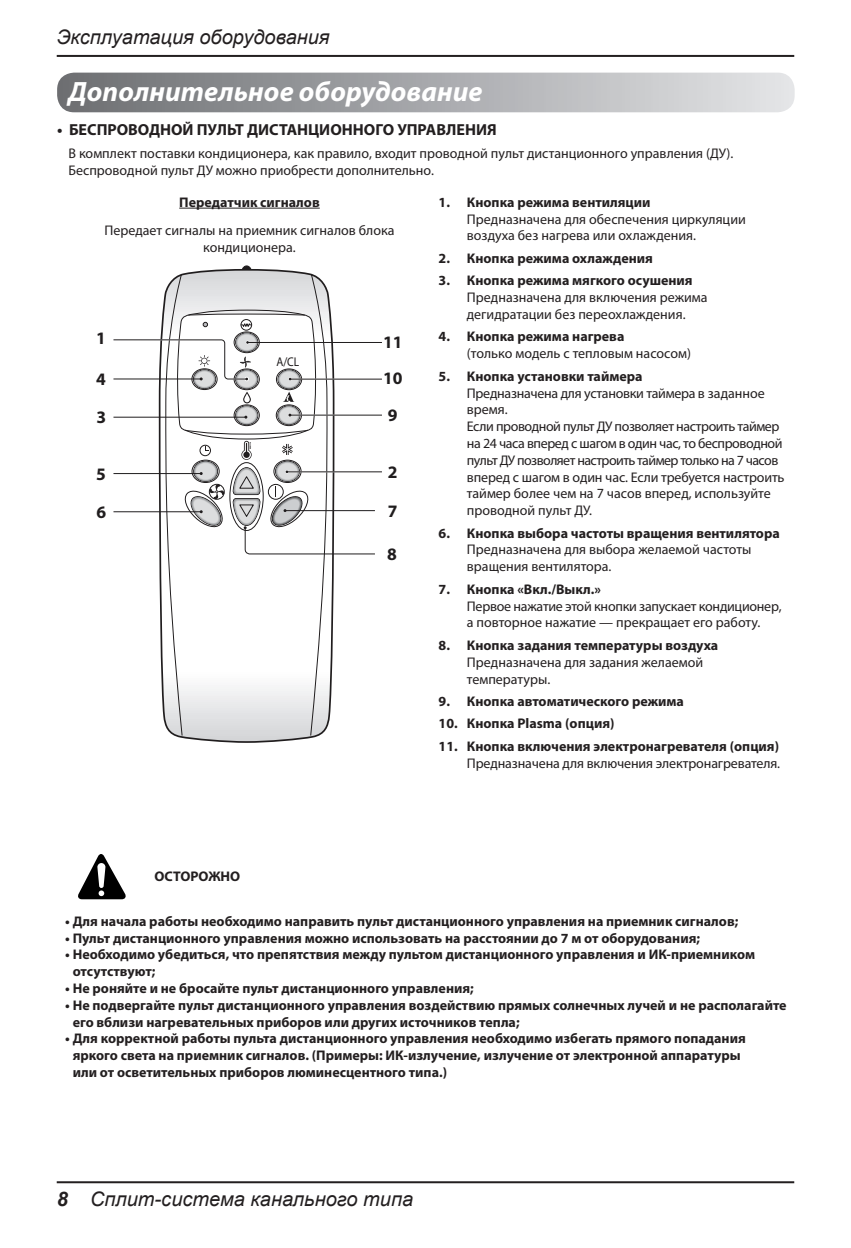
<style>
.page{position:relative;width:851px;height:1248px;background:#fff}
.page>*{position:absolute;margin:0;border:0;box-sizing:border-box;transform-origin:0 0}
.t1{font:italic 700 28px "Myriad Pro";color:#fff}
.t2{font:italic 20px "Arial";color:#231f20}
.t3{font:700 17.6px/36.2px "Myriad Pro";color:#201d1e}
.t4{font:700 16px "Myriad Pro";color:#231f20}
.t5{font:700 14px/16.8px "Myriad Pro";color:#231f20}
.t6{font:14px/16.8px "Myriad Pro";color:#231f20}
.t7{font:14px/16.8px "Myriad Pro";letter-spacing:-.02em;color:#231f20}
.t8{font:12.6px "Myriad Pro";color:#201d1e;scale:.9 1}
.s1{font-weight:700}
</style>
<div class="page">
<hr style="left:57px;top:1181px;width:737px;height:2px;background:#231f20">
<hr style="left:57px;top:55px;width:737px;height:2px;background:#231f20">
<svg style="left:57px;top:73px;width:737px;height:39px;background:#a8a9ac"></svg>
<hr style="left:179px;top:208px;width:141px;height:1px;background:#231f20">
<hr style="left:248px;top:342px;width:134px;height:1px;background:#201d1e">
<hr style="left:287px;top:471px;width:95px;height:1px;background:#201d1e">
<hr style="left:290px;top:414px;width:92px;height:1px;background:#201d1e">
<hr style="left:290px;top:378px;width:92px;height:1px;background:#201d1e">
<svg style="left:113px;top:266px;width:263px;height:469px"></svg>
<svg style="left:78px;top:854px;width:47px;height:45px"></svg>
<h2 class="t2" style="left:57px;top:24px;width:274px">Эксплуатация оборудования</h2>
<h1 class="t1" style="left:68px;top:74px;width:415px">Дополнительное оборудование</h1>
<p class="t4" style="left:57px;top:119px;width:441px">• БЕСПРОВОДНОЙ ПУЛЬТ ДИСТАНЦИОННОГО УПРАВЛЕНИЯ</p>
<p class="t6" style="left:68px;top:144px;width:666px">В комплект поставки кондиционера, как правило, входит проводной пульт дистанционного управления (ДУ).<br>Беспроводной пульт ДУ можно приобрести дополнительно.</p>
<p class="t5" style="left:179px;top:193px;width:142px">Передатчик сигналов</p>
<p class="t6" style="left:104px;top:221px;width:292px;text-align:center">Передает сигналы на приемник сигналов блока кондиционера.</p>
<p class="t5" style="left:438px;top:193px;width:213px">1. Кнопка режима вентиляции</p>
<p class="t6" style="left:467px;top:210px;width:280px">Предназначена для обеспечения циркуляции воздуха без нагрева или охлаждения.</p>
<p class="t5" style="left:438px;top:249px;width:216px">2. Кнопка режима охлаждения</p>
<p class="t5" style="left:438px;top:272px;width:255px">3. Кнопка режима мягкого осушения</p>
<p class="t6" style="left:467px;top:289px;width:242px">Предназначена для включения режима дегидратации без переохлаждения.</p>
<p class="t5" style="left:438px;top:328px;width:187px">4. Кнопка режима нагрева</p>
<p class="t6" style="left:467px;top:345px;width:225px">(только модель с тепловым насосом)</p>
<p class="t5" style="left:438px;top:367px;width:205px">5. Кнопка установки таймера</p>
<p class="t7" style="left:467px;top:384px;width:319px">Предназначена для установки таймера в заданное время.<br>Если проводной пульт ДУ позволяет настроить таймер на 24 часа вперед с шагом в один час, то беспроводной пульт ДУ позволяет настроить таймер только на 7 часов вперед с шагом в один час. Если требуется настроить таймер более чем на 7 часов вперед, используйте проводной пульт ДУ.</p>
<p class="t5" style="left:438px;top:524px;width:343px">6. Кнопка выбора частоты вращения вентилятора</p>
<p class="t6" style="left:467px;top:541px;width:286px">Предназначена для выбора желаемой частоты вращения вентилятора.</p>
<p class="t5" style="left:438px;top:580px;width:164px">7. Кнопка «Вкл./Выкл.»</p>
<p class="t7" style="left:467px;top:597px;width:316px">Первое нажатие этой кнопки запускает кондиционер, а повторное нажатие — прекращает его работу.</p>
<p class="t5" style="left:438px;top:636px;width:281px">8. Кнопка задания температуры воздуха</p>
<p class="t6" style="left:467px;top:653px;width:238px">Предназначена для задания желаемой температуры.</p>
<p class="t5" style="left:438px;top:692px;width:247px">9. Кнопка автоматического режима</p>
<p class="t5" style="left:438px;top:714px;width:177px">10. Кнопка Plasma (опция)</p>
<p class="t5" style="left:438px;top:737px;width:342px">11. Кнопка включения электронагревателя (опция)</p>
<p class="t6" style="left:467px;top:754px;width:315px">Предназначена для включения электронагревателя.</p>
<p class="t3" style="left:96px;top:320px;width:11px">1</p>
<p class="t3" style="left:383px;top:323px;width:21px">11</p>
<p class="t8" style="left:276px;top:354px;width:27px">A/CL</p>
<p class="t3" style="left:383px;top:359px;width:21px">10<br>9</p>
<p class="t3" style="left:96px;top:360px;width:11px">4</p>
<p class="t3" style="left:96px;top:399px;width:11px">3</p>
<p class="t3" style="left:387px;top:453px;width:11px">2</p>
<p class="t3" style="left:96px;top:454px;width:11px;line-height:38.2px">5<br>6</p>
<p class="t3" style="left:387px;top:492px;width:11px">7</p>
<p class="t3" style="left:387px;top:535px;width:11px">8</p>
<p class="t5" style="left:154px;top:867px;width:87px">ОСТОРОЖНО</p>
<p class="t5" style="left:65px;top:912px;width:674px">• Для начала работы необходимо направить пульт дистанционного управления на приемник сигналов;</p>
<p class="t5" style="left:65px;top:928px;width:636px">• Пульт дистанционного управления можно использовать на расстоянии до 7 м от оборудования;</p>
<p class="t5" style="left:73px;top:945px;width:684px;text-indent:-8px">• Необходимо убедиться, что препятствия между пультом дистанционного управления и ИК-приемником отсутствуют;</p>
<p class="t5" style="left:65px;top:979px;width:410px">• Не роняйте и не бросайте пульт дистанционного управления;</p>
<p class="t5" style="left:73px;top:996px;width:715px;text-indent:-8px">• Не подвергайте пульт дистанционного управления воздействию прямых солнечных лучей и не располагайте его вблизи нагревательных приборов или других источников тепла;</p>
<p class="t5" style="left:73px;top:1029px;width:674px;text-indent:-8px">• Для корректной работы пульта дистанционного управления необходимо избегать прямого попадания яркого света на приемник сигналов. (Примеры: ИК-излучение, излучение от электронной аппаратуры или от осветительных приборов люминесцентного типа.)</p>
<h2 class="t2" style="left:57px;top:1185px;width:358px"><span class="s1">8</span> Сплит-система канального типа</h2>
</div>
